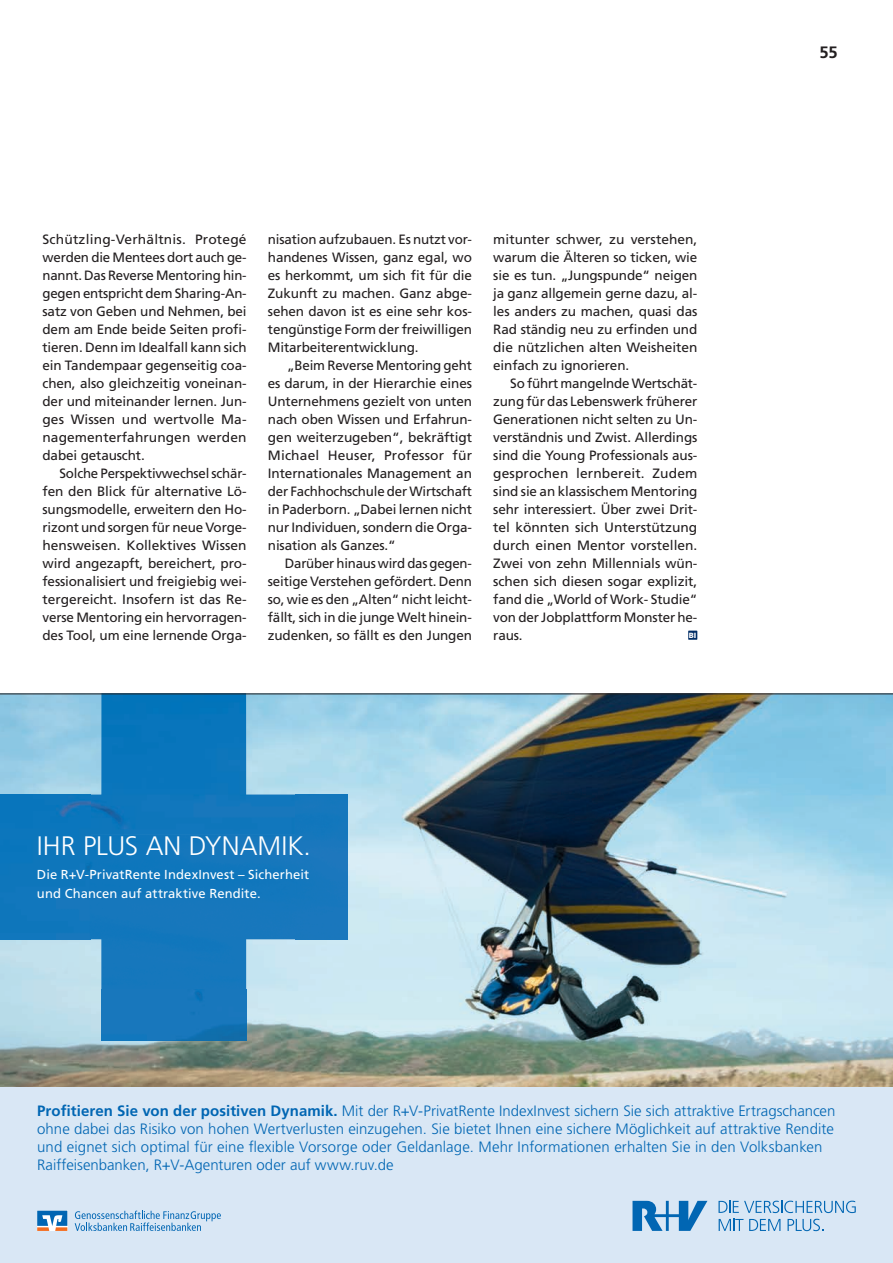
<style>
.page{position:relative;width:893px;height:1263px;background:#fff}
.page>*{position:absolute;margin:0;border:0;box-sizing:border-box;transform-origin:0 0}
.t1{font:300 26.7px "Frutiger";color:#fff}
.t2{font:700 16.5px "Frutiger LT Std";color:#231f20}
.t3{font:300 15px/18px "Frutiger";letter-spacing:.005em;color:#0166b3}
.t4{font:13.5px/18px "Frutiger LT Std";letter-spacing:-.01em;color:#231f20;text-align:justify}
.t5{font:13.05px/18.1px "Frutiger";letter-spacing:.01em;color:#fff}
.t6{font:900 7.5px "Frutiger LT Std";color:#fff}
.s1{font-weight:700}
</style>
<div class="page">
<div style="left:688px;top:631px;width:9px;height:9px;background:#002d66"></div>
<img style="left:0;top:694px;width:893px;height:394px">
<div style="left:0;top:1088px;width:893px;height:175px;background:#d9e7f5"></div>
<svg style="left:75px;top:1210px;width:146px;height:21px"></svg>
<svg style="left:37px;top:1210px;width:30px;height:21px"></svg>
<svg style="left:718px;top:1201px;width:138px;height:12px"></svg>
<svg style="left:719px;top:1219px;width:24px;height:12px"></svg>
<svg style="left:749px;top:1219px;width:31px;height:12px"></svg>
<svg style="left:632px;top:1201px;width:75px;height:30px"></svg>
<svg style="left:787px;top:1219px;width:37px;height:12px"></svg>
<img style="left:90px;top:694px;width:206px;height:295px">
<div style="left:0;top:794px;width:90px;height:145px;background:#0e76bc"></div>
<div style="left:296px;top:794px;width:51px;height:145px;background:#1877bd"></div>
<img style="left:101px;top:989px;width:145px;height:52px">
<hr style="left:0;top:693px;width:893px;height:1px;background:#231f20">
<p class="t4" style="left:43px;top:230px;width:206px">Schützling-Verhältnis. Protegé werden die Mentees dort auch ge&shy;nannt. Das Reverse Mentoring hin&shy;gegen entspricht dem Sharing-An&shy;satz von Geben und Nehmen, bei dem am Ende beide Seiten profi&shy;tieren. Denn im Idealfall kann sich ein Tandempaar gegenseitig coa&shy;chen, also gleichzeitig voneinan&shy;der und miteinander lernen. Jun&shy;ges Wissen und wertvolle Ma&shy;nagementerfahrungen werden dabei getauscht.</p>
<p class="t4" style="left:43px;top:464px;width:206px;text-indent:17px">Solche Perspektivwechsel schär&shy;fen den Blick für alternative Lö&shy;sungsmodelle, erweitern den Ho&shy;rizont und sorgen für neue Vorge&shy;hensweisen. Kollektives Wissen wird angezapft, bereichert, pro&shy;fessionalisiert und freigiebig wei&shy;tergereicht. Insofern ist das Re&shy;verse Mentoring ein hervorragen&shy;des Tool, um eine lernende Orga-</p>
<p class="t4" style="left:268px;top:230px;width:206px">nisation aufzubauen. Es nutzt vor&shy;handenes Wissen, ganz egal, wo es herkommt, um sich fit für die Zukunft zu machen. Ganz abge&shy;sehen davon ist es eine sehr kos&shy;tengünstige Form der freiwilligen Mitarbeiterentwicklung.</p>
<p class="t4" style="left:268px;top:356px;width:206px;text-indent:19px">„Beim Reverse Mentoring geht es darum, in der Hierarchie eines Unternehmens gezielt von unten nach oben Wissen und Erfahrun&shy;gen weiterzugeben“, bekräftigt Michael Heuser, Professor für Internationales Management an der Fachhochschule der Wirtschaft in Paderborn. „Dabei lernen nicht nur Individuen, sondern die Orga&shy;nisation als Ganzes.“</p>
<p class="t4" style="left:268px;top:554px;width:206px;text-indent:17px">Darüber hinaus wird das gegen&shy;seitige Verstehen gefördert. Denn so, wie es den „Alten“ nicht leicht&shy;fällt, sich in die junge Welt hinein&shy;zudenken, so fällt es den Jungen</p>
<p class="t4" style="left:493px;top:230px;width:206px">mitunter schwer, zu verstehen, warum die Älteren so ticken, wie sie es tun. „Jungspunde“ neigen ja ganz allgemein gerne dazu, al&shy;les anders zu machen, quasi das Rad ständig neu zu erfinden und die nützlichen alten Weisheiten einfach zu ignorieren.</p>
<p class="t4" style="left:493px;top:374px;width:206px;text-indent:17px">So führt mangelnde Wertschät&shy;zung für das Lebenswerk früherer Generationen nicht selten zu Un&shy;verständnis und Zwist. Allerdings sind die Young Professionals aus&shy;gesprochen lernbereit. Zudem sind sie an klassischem Mentoring sehr interessiert. Über zwei Drit&shy;tel könnten sich Unterstützung durch einen Mentor vorstellen.<br>Zwei von zehn Millennials wün&shy;schen sich diesen sogar explizit, fand die „World of Work- Studie“ von der Jobplattform Monster he&shy;raus.</p>
<p class="t6" style="left:689px;top:630px;width:9px">BI</p>
<h1 class="t1" style="left:37px;top:831px;width:276px">IHR PLUS AN DYNAMIK.</h1>
<p class="t5" style="left:37px;top:866px;width:274px">Die R+V-PrivatRente IndexInvest – Sicherheit und Chancen auf attraktive Rendite.</p>
<p class="t2" style="left:819px;top:43px;width:20px">55</p>
<p class="t3" style="left:37px;top:1101px;width:800px"><span class="s1">Profitieren Sie von der positiven Dynamik.</span> Mit der R+V-PrivatRente IndexInvest sichern Sie sich attraktive Ertragschancen ohne dabei das Risiko von hohen Wertverlusten einzugehen. Sie bietet Ihnen eine sichere Möglichkeit auf attraktive Rendite und eignet sich optimal für eine flexible Vorsorge oder Geldanlage. Mehr Informationen erhalten Sie in den Volksbanken Raiffeisenbanken, R+V-Agenturen oder auf www.ruv.de</p>
</div>
